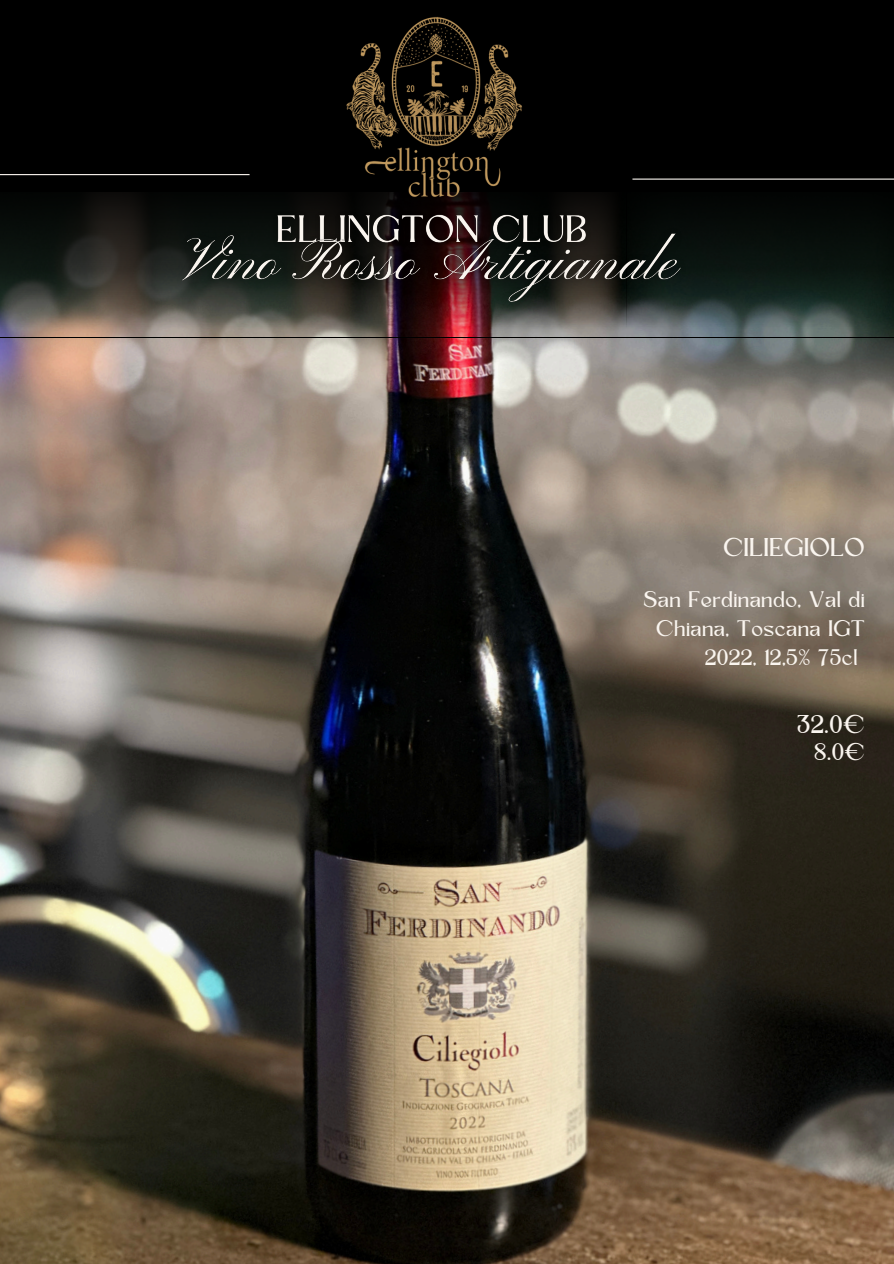
<style>
.page{position:relative;width:894px;height:1264px;background:#fff}
.page>*{position:absolute;margin:0;border:0;box-sizing:border-box;transform-origin:0 0}
.t1{font:24px "Kingred Serif";color:#faf5ef}
.t2{font:22.5px "Kingred Serif";color:#faf5ef}
.t3{font:21px "Kingred Serif";color:#faf5ef}
</style>
<div class="page">
<div style="left:0;top:0;width:893px;height:1263px;background:#000"></div>
<img style="left:0;top:321px;width:893px;height:942px">
<svg style="left:0;top:175px;width:268px;height:162px"></svg>
<svg style="left:268px;top:198px;width:357px;height:139px"></svg>
<svg style="left:626px;top:219px;width:267px;height:118px"></svg>
<hr style="left:0;top:174px;width:249px;height:1px;background:#faf5ef">
<hr style="left:632px;top:178px;width:261px;height:2px;background:#faf5ef">
<img style="left:238px;top:16px;width:360px;height:182px">
<img style="left:267px;top:204px;width:333px;height:16px">
<img style="left:165px;top:220px;width:531px;height:101px">
<p class="t1" style="left:724px;top:537px;width:143px">CILIEGIOLO</p>
<p class="t3" style="left:644px;top:591px;width:223px">San Ferdinando, Val di</p>
<p class="t3" style="left:656px;top:620px;width:210px">Chiana, Toscana IGT</p>
<p class="t3" style="left:705px;top:649px;width:155px">2022, 12,5% 75cl</p>
<p class="t1" style="left:797px;top:715px;width:70px">32.0€</p>
<p class="t2" style="left:814px;top:743px;width:52px">8.0€</p>
</div>
